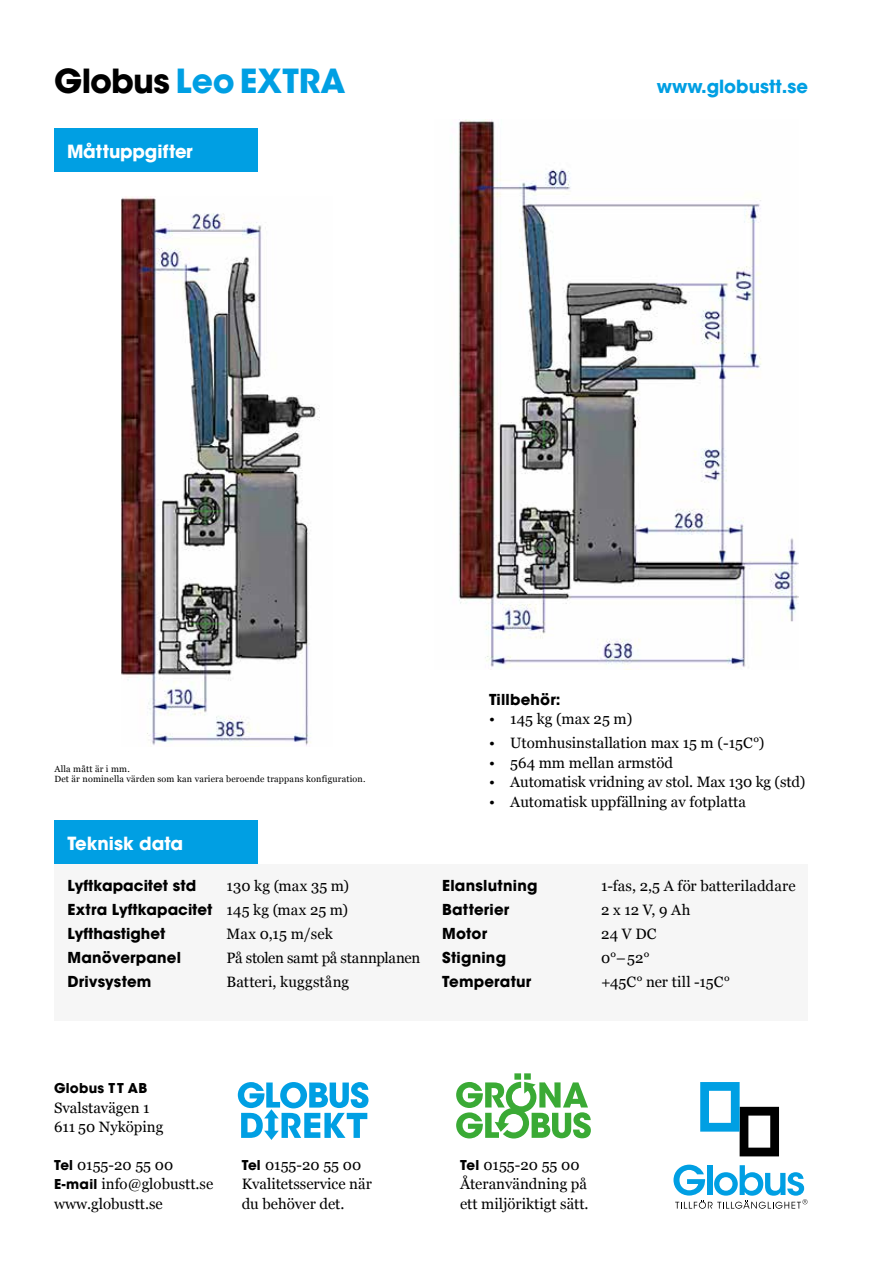
<style>
.page{position:relative;width:893px;height:1263px;background:#fff}
.page>*{position:absolute;margin:0;border:0;box-sizing:border-box;transform-origin:0 0}
.t1{font:700 33px "ITC Avant Garde Std";color:#009fe3}
.t2{font:700 18px "ITC Avant Garde Std";color:#fff}
.t3{font:700 18px "ITC Avant Garde Std";color:#009fe3}
.t4{font:15px/19.5px "Georgia";color:#000}
.t5{font:700 15px/24px "ITC Avant Garde Std";letter-spacing:.01em;color:#000}
.t6{font:15px "Georgia";letter-spacing:-.02em;color:#000}
.t7{font:700 13.5px "ITC Avant Garde Std";letter-spacing:.02em;color:#000}
.t8{font:9px/10.5px "Georgia";letter-spacing:.02em;color:#000}
.s1{color:#000}
.s2{font-family:"Georgia";font-weight:400}
.s3{font-family:"ITC Avant Garde Std";font-weight:700;font-size:13.5px}
</style>
<div class="page">
<div style="left:54px;top:864px;width:754px;height:157px;background:#f6f6f6"></div>
<div style="left:55px;top:820px;width:203px;height:44px;background:#009fe3"></div>
<div style="left:54px;top:128px;width:204px;height:44px;background:#009fe3"></div>
<svg style="left:700px;top:1082px;width:79px;height:74px"></svg>
<svg style="left:673px;top:1164px;width:134px;height:45px"></svg>
<svg style="left:238px;top:1082px;width:130px;height:58px"></svg>
<svg style="left:456px;top:1073px;width:135px;height:65px"></svg>
<img style="left:122px;top:197px;width:198px;height:549px">
<img style="left:458px;top:120px;width:340px;height:548px">
<h1 class="t1" style="left:54px;top:59px;width:293px"><span class="s1">Globus</span> Leo EXTRA</h1>
<p class="t3" style="left:657px;top:75px;width:153px">www.globustt.se</p>
<p class="t2" style="left:67px;top:140px;width:127px">Måttuppgifter</p>
<p class="t8" style="left:55px;top:763px;width:312px">Alla mått är i mm.<br>Det är nominella värden som kan variera beroende trappans konfiguration.</p>
<p class="t2" style="left:68px;top:832px;width:117px">Teknisk data</p>
<p class="t5" style="left:68px;top:873px;width:130px">Lyftkapacitet std</p>
<p class="t4" style="left:227px;top:875px;width:124px">130 kg (max 35 m)</p>
<p class="t5" style="left:68px;top:897px;width:282px">Extra Lyftkapacitet <span class="s2">145 kg (max 25 m)<br></span>Lyfthastighet</p>
<p class="t4" style="left:227px;top:923px;width:108px">Max 0,15 m/sek</p>
<p class="t5" style="left:68px;top:945px;width:115px">Manöverpanel</p>
<p class="t6" style="left:227px;top:947px;width:195px">På stolen samt på stannplanen</p>
<p class="t5" style="left:68px;top:969px;width:85px">Drivsystem</p>
<p class="t4" style="left:227px;top:971px;width:124px">Batteri, kuggstång</p>
<p class="t5" style="left:489px;top:687px;width:73px">Tillbehör:</p>
<p class="t4" style="left:489px;top:709px;width:145px">• 145 kg (max 25 m)</p>
<p class="t4" style="left:489px;top:733px;width:277px">• Utomhusinstallation max 15 m (-15C°)</p>
<p class="t4" style="left:489px;top:752px;width:186px">• 564 mm mellan armstöd</p>
<p class="t4" style="left:489px;top:772px;width:318px">• Automatisk vridning av stol. Max 130 kg (std)</p>
<p class="t4" style="left:489px;top:791px;width:258px">• Automatisk uppfällning av fotplatta</p>
<p class="t5" style="left:442px;top:873px;width:97px">Elanslutning</p>
<p class="t4" style="left:601px;top:875px;width:196px">1-fas, 2,5 A för batteriladdare</p>
<p class="t5" style="left:442px;top:897px;width:69px">Batterier</p>
<p class="t4" style="left:601px;top:899px;width:91px">2 x 12 V, 9 Ah</p>
<p class="t5" style="left:442px;top:921px;width:46px">Motor</p>
<p class="t4" style="left:601px;top:923px;width:57px">24 V DC</p>
<p class="t5" style="left:442px;top:945px;width:65px">Stigning</p>
<p class="t4" style="left:601px;top:947px;width:50px">0°–52°</p>
<p class="t5" style="left:442px;top:969px;width:91px">Temperatur</p>
<p class="t4" style="left:601px;top:971px;width:130px">+45C° ner till -15C°</p>
<p class="t7" style="left:54px;top:1079px;width:95px">Globus TT AB</p>
<p class="t4" style="left:54px;top:1097px;width:111px">Svalstavägen 1<br>611 50 Nyköping</p>
<p class="t4" style="left:54px;top:1154px;width:161px"><span class="s3">Tel</span> 0155-20 55 00<br><span class="s3">E-mail</span> info@globustt.se www.globustt.se</p>
<p class="t4" style="left:242px;top:1154px;width:132px"><span class="s3">Tel</span> 0155-20 55 00<br>Kvalitetsservice när du behöver det.</p>
<p class="t4" style="left:460px;top:1154px;width:130px"><span class="s3">Tel</span> 0155-20 55 00<br>Återanvändning på ett miljöriktigt sätt.</p>
</div>
